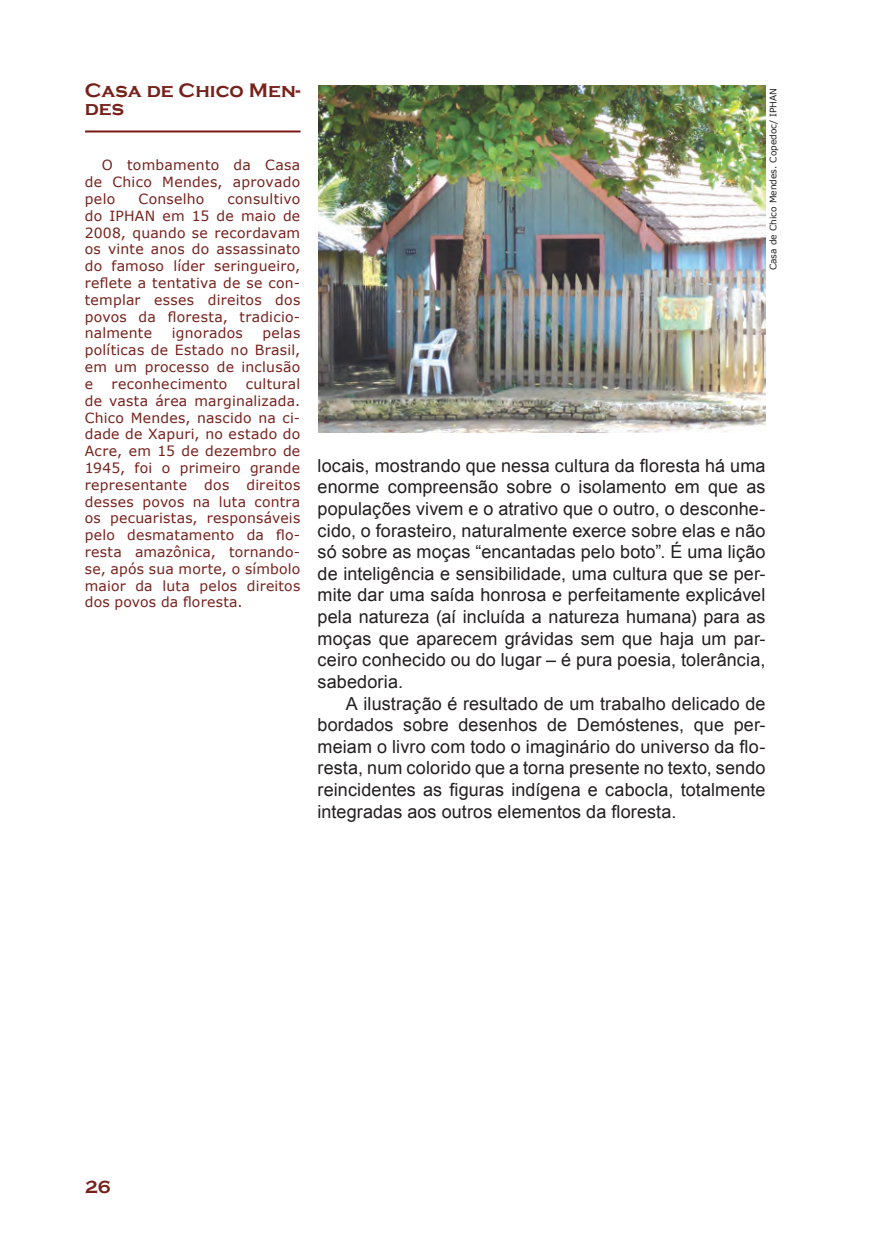
<style>
.page{position:relative;width:879px;height:1248px;background:#fff}
.page>*{position:absolute;margin:0;border:0;box-sizing:border-box;transform-origin:0 0}
.t1{font:700 20px/18px "Copperplate Gothic";color:#76201a}
.t2{font:18px/21.6px "Arial";letter-spacing:.005em;color:#231f20;text-align:justify}
.t3{font:700 18px "Copperplate Gothic";color:#76201a}
.t4{font:14px/16.8px "Verdana";letter-spacing:.02em;color:#75211c;text-align:justify}
.t5{font:9px "Verdana";color:#231f20}
</style>
<div class="page">
<hr style="left:85px;top:130px;width:215px;height:2px;background:#771a15">
<img style="left:318px;top:85px;width:448px;height:347px">
<p class="t1" style="left:85px;top:81px;width:217px">Casa de Chico Men&shy;des</p>
<p class="t4" style="left:85px;top:157px;width:217px;text-indent:17px">O tombamento da Casa de Chico Mendes, aprovado pelo</p>
<p class="t4" style="left:85px;top:190px;width:217px;text-indent:143px">consultivo do IPHAN em 15 de maio de 2008, quando se recordavam os vinte anos do assassinato do famoso líder seringueiro, reflete a tentativa de se con&shy;templar esses direitos dos povos da floresta, tradicio&shy;nalmente</p>
<p class="t4" style="left:138px;top:190px;width:68px">Conselho</p>
<p class="t4" style="left:85px;top:325px;width:217px;text-indent:178px">pelas políticas de Estado no Brasil, em um processo de inclusão e</p>
<p class="t4" style="left:172px;top:325px;width:72px">ignorados</p>
<p class="t4" style="left:85px;top:375px;width:217px;text-indent:161px">cultural de vasta área marginalizada.<br>Chico Mendes, nascido na ci&shy;dade de Xapuri, no estado do Acre, em 15 de dezembro de 1945, foi o primeiro grande representante dos direitos desses povos na luta contra os pecuaristas, responsáveis pelo desmatamento da flo&shy;resta amazônica, tornando&shy;se, após sua morte, o símbolo maior da luta pelos direitos dos povos da floresta.</p>
<p class="t4" style="left:112px;top:375px;width:117px">reconhecimento</p>
<p class="t5" style="left:767px;top:270px;width:184px;rotate:-90deg">Casa de Chico Mendes. Copedoc/ IPHAN</p>
<p class="t2" style="left:317px;top:455px;width:449px">locais, mostrando que nessa cultura da floresta há uma enorme compreensão sobre o isolamento em que as populações vivem e o atrativo que o outro, o desconhe&shy;cido, o forasteiro, naturalmente exerce sobre elas e não só sobre as moças “encantadas pelo boto”. É uma lição de inteligência e sensibilidade, uma cultura que se per&shy;mite dar uma saída honrosa e perfeitamente explicável pela natureza (aí incluída a natureza humana) para as moças que aparecem grávidas sem que haja um par&shy;ceiro conhecido ou do lugar – é pura poesia, tolerância, sabedoria.</p>
<p class="t2" style="left:317px;top:692px;width:449px;text-indent:28px">A ilustração é resultado de um trabalho delicado de bordados sobre desenhos de Demóstenes, que per&shy;meiam o livro com todo o imaginário do universo da flo&shy;resta, num colorido que a torna presente no texto, sendo reincidentes as figuras indígena e cabocla, totalmente integradas aos outros elementos da floresta.</p>
<p class="t3" style="left:85px;top:1177px;width:27px">26</p>
</div>
